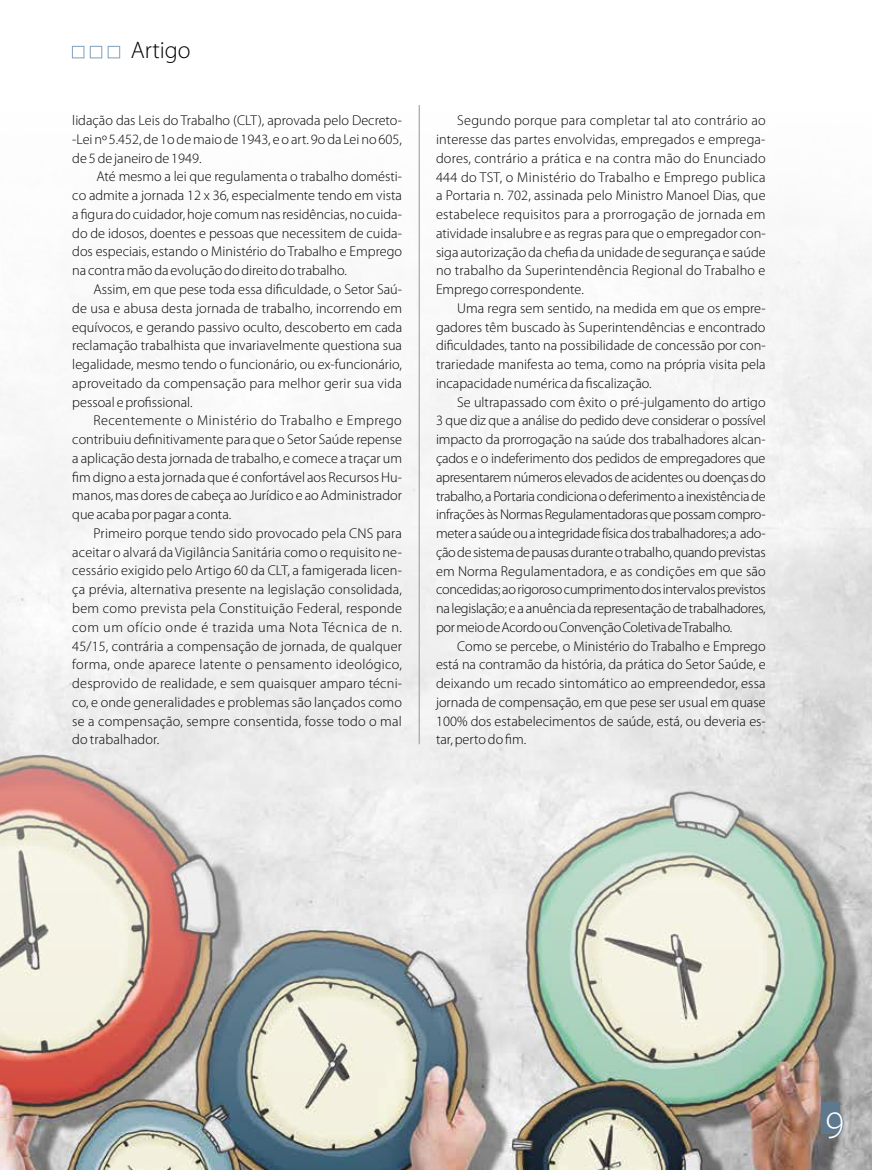
<style>
.page{position:relative;width:872px;height:1170px;background:#fff}
.page>*{position:absolute;margin:0;border:0;box-sizing:border-box;transform-origin:0 0}
.t1{font:300 39px "Myriad Pro";color:#fff}
.t2{font:300 24px "Myriad Pro";color:#000}
.t3{font:300 14.25px/18.8px "Myriad Pro";color:#000;text-align:justify}
</style>
<div class="page">
<img style="left:0;top:111px;width:872px;height:1058px">
<hr style="left:419px;top:105px;width:1px;height:639px;background:#939598">
<div style="left:72px;top:46px;width:12px;height:12px;border:1px solid #89a6be"></div>
<div style="left:90px;top:46px;width:12px;height:12px;border:1px solid #89a6be"></div>
<div style="left:108px;top:46px;width:12px;height:12px;border:1px solid #89a6be"></div>
<div style="left:821px;top:1102px;width:19px;height:31px;background:#5e788e"></div>
<svg style="left:826px;top:1110px;width:17px;height:28px"></svg>
<h2 class="t2" style="left:131px;top:36px;width:61px">Artigo</h2>
<p class="t3" style="left:72px;top:111px;width:331px">lidação das Leis do Trabalho (CLT), aprovada pelo Decreto--Lei nº 5.452, de 1o de maio de 1943, e o art. 9o da Lei no 605, de 5 de janeiro de 1949.</p>
<p class="t3" style="left:72px;top:167px;width:331px;text-indent:24px">Até mesmo a lei que regulamenta o trabalho domésti&shy;co admite a jornada 12 x 36, especialmente tendo em vista a figura do cuidador, hoje comum nas residências, no cuida&shy;do de idosos, doentes e pessoas que necessitem de cuida&shy;dos especiais, estando o Ministério do Trabalho e Emprego na contra mão da evolução do direito do trabalho.</p>
<p class="t3" style="left:72px;top:280px;width:331px;text-indent:21px">Assim, em que pese toda essa dificuldade, o Setor Saú&shy;de usa e abusa desta jornada de trabalho, incorrendo em equívocos, e gerando passivo oculto, descoberto em cada reclamação trabalhista que invariavelmente questiona sua legalidade, mesmo tendo o funcionário, ou ex-funcionário, aproveitado da compensação para melhor gerir sua vida pessoal e profissional.</p>
<p class="t3" style="left:72px;top:411px;width:331px;text-indent:21px">Recentemente o Ministério do Trabalho e Emprego contribuiu definitivamente para que o Setor Saúde repense a aplicação desta jornada de trabalho, e comece a traçar um fim digno a esta jornada que é confortável aos Recursos Hu&shy;manos, mas dores de cabeça ao Jurídico e ao Administrador que acaba por pagar a conta.</p>
<p class="t3" style="left:72px;top:523px;width:331px;text-indent:21px">Primeiro porque tendo sido provocado pela CNS para aceitar o alvará da Vigilância Sanitária como o requisito ne&shy;cessário exigido pelo Artigo 60 da CLT, a famigerada licen&shy;ça prévia, alternativa presente na legislação consolidada, bem como prevista pela Constituição Federal, responde com um ofício onde é trazida uma Nota Técnica de n.<br>45/15, contrária a compensação de jornada, de qualquer forma, onde aparece latente o pensamento ideológico, desprovido de realidade, e sem quaisquer amparo técni&shy;co, e onde generalidades e problemas são lançados como se a compensação, sempre consentida, fosse todo o mal do trabalhador.</p>
<p class="t3" style="left:436px;top:111px;width:331px;text-indent:21px">Segundo porque para completar tal ato contrário ao interesse das partes envolvidas, empregados e emprega&shy;dores, contrário a prática e na contra mão do Enunciado 444 do TST, o Ministério do Trabalho e Emprego publica a Portaria n. 702, assinada pelo Ministro Manoel Dias, que estabelece requisitos para a prorrogação de jornada em atividade insalubre e as regras para que o empregador con&shy;siga autorização da chefia da unidade de segurança e saúde no trabalho da Superintendência Regional do Trabalho e Emprego correspondente.</p>
<p class="t3" style="left:436px;top:298px;width:331px;text-indent:21px">Uma regra sem sentido, na medida em que os empre&shy;gadores têm buscado às Superintendências e encontrado dificuldades, tanto na possibilidade de concessão por con&shy;trariedade manifesta ao tema, como na própria visita pela incapacidade numérica da fiscalização.</p>
<p class="t3" style="left:436px;top:392px;width:331px;text-indent:21px">Se ultrapassado com êxito o pré-julgamento do artigo 3 que diz que a análise do pedido deve considerar o possível impacto da prorrogação na saúde dos trabalhadores alcan&shy;çados e o indeferimento dos pedidos de empregadores que apresentarem números elevados de acidentes ou doenças do trabalho, a Portaria condiciona o deferimento a inexistência de infrações às Normas Regulamentadoras que possam compro&shy;meter a saúde ou a integridade física dos trabalhadores; a ado&shy;ção de sistema de pausas durante o trabalho, quando previstas em Norma Regulamentadora, e as condições em que são concedidas; ao rigoroso cumprimento dos intervalos previstos na legislação; e a anuência da representação de trabalhadores, por meio de Acordo ou Convenção Coletiva de Trabalho.</p>
<p class="t3" style="left:436px;top:636px;width:331px;text-indent:21px">Como se percebe, o Ministério do Trabalho e Emprego está na contramão da história, da prática do Setor Saúde, e deixando um recado sintomático ao empreendedor, essa jornada de compensação, em que pese ser usual em quase 100% dos estabelecimentos de saúde, está, ou deveria es&shy;tar, perto do fim.</p>
<h1 class="t1" style="left:825px;top:1101px;width:21px">9</h1>
</div>
